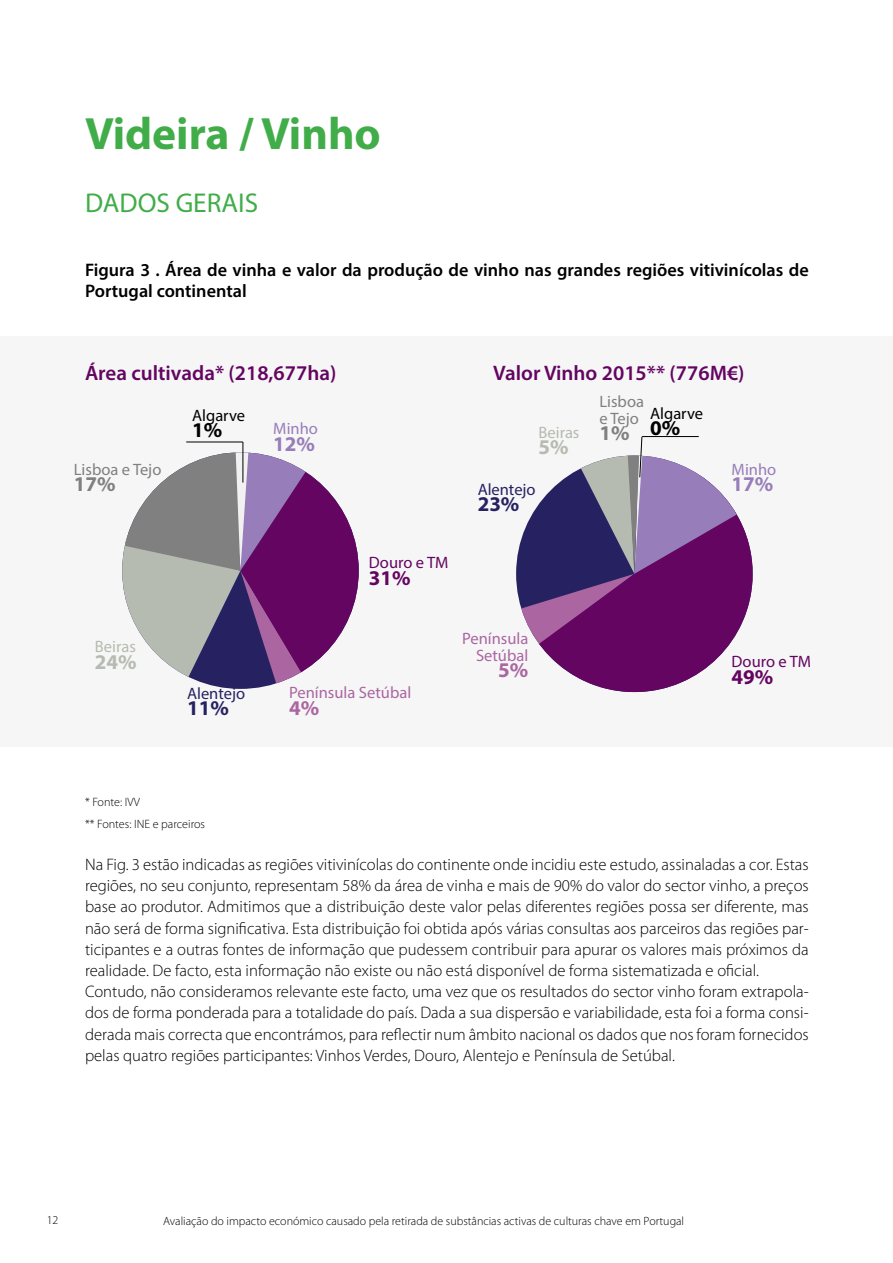
<style>
.page{position:relative;width:893px;height:1263px;background:#fff}
.page>*{position:absolute;margin:0;border:0;box-sizing:border-box;transform-origin:0 0}
.t1{font:700 45.45px "Myriad Pro";color:#41ad49}
.t2{font:27.3px "Myriad Pro";color:#41ad49}
.t3{font:600 21px "Myriad Pro";color:#640561}
.t4{font:700 21px "Myriad Pro";color:#640561}
.t5{font:700 21px "Myriad Pro";color:#262262}
.t6{font:700 21px "Myriad Pro";color:#977db9}
.t7{font:700 21px "Myriad Pro";color:#b6bbb1}
.t8{font:700 21px "Myriad Pro";color:#808080}
.t9{font:700 21px "Myriad Pro";color:#ab66a2}
.t10{font:700 21px "Myriad Pro";color:#000}
.t11{font:600 18.15px/21.1px "Myriad Pro";color:#000}
.t12{font:300 16.65px/21.1px "Myriad Pro";color:#000}
.t13{font:16.5px/16.5px "Myriad Pro";color:#ab66a2;text-align:right}
.t14{font:16.5px/16.5px "Myriad Pro";color:#808080}
.t15{font:16.5px "Myriad Pro";color:#640561}
.t16{font:16.5px "Myriad Pro";color:#262262}
.t17{font:16.5px "Myriad Pro";color:#000}
.t18{font:16.5px "Myriad Pro";color:#b6bbb1}
.t19{font:16.5px "Myriad Pro";color:#977db9}
.t20{font:300 12.15px/21.1px "Myriad Pro";color:#000}
.t21{font:300 12px "Myriad Pro";color:#000}
</style>
<div class="page">
<div style="left:0;top:337px;width:893px;height:410px;background:#f6f6f6"></div>
<svg style="left:122px;top:452px;width:237px;height:237px"></svg>
<hr style="left:186px;top:442px;width:57px;height:1px;background:#000">
<hr style="left:243px;top:442px;width:1px;height:41px;background:#000">
<svg style="left:516px;top:436px;width:236px;height:253px"></svg>
<h1 class="t1" style="left:85px;top:104px;width:297px">Videira / Vinho</h1>
<h2 class="t2" style="left:85px;top:186px;width:175px">DADOS GERAIS</h2>
<p class="t11" style="left:85px;top:259px;width:725px">Figura 3 . Área de vinha e valor da produção de vinho nas grandes regiões vitivinícolas de<br>Portugal continental</p>
<p class="t3" style="left:85px;top:359px;width:253px">Área cultivada* (218,677ha)</p>
<p class="t3" style="left:493px;top:359px;width:253px">Valor Vinho 2015** (776M€)</p>
<p class="t14" style="left:74px;top:461px;width:89px">Lisboa e Tejo</p>
<p class="t8" style="left:74px;top:470px;width:43px">17%</p>
<p class="t17" style="left:192px;top:405px;width:54px">Algarve</p>
<p class="t10" style="left:192px;top:416px;width:32px">1%</p>
<p class="t18" style="left:95px;top:636px;width:42px">Beiras</p>
<p class="t7" style="left:95px;top:648px;width:43px">24%</p>
<p class="t16" style="left:187px;top:683px;width:59px">Alentejo</p>
<p class="t5" style="left:187px;top:695px;width:43px">11%</p>
<p class="t19" style="left:273px;top:418px;width:46px">Minho</p>
<p class="t6" style="left:273px;top:430px;width:43px">12%</p>
<p class="t15" style="left:369px;top:553px;width:81px">Douro e TM</p>
<p class="t4" style="left:369px;top:564px;width:43px">31%</p>
<p class="t18" style="left:539px;top:422px;width:42px">Beiras</p>
<p class="t7" style="left:539px;top:433px;width:32px">5%</p>
<p class="t16" style="left:478px;top:479px;width:59px">Alentejo</p>
<p class="t5" style="left:478px;top:491px;width:43px">23%</p>
<p class="t13" style="left:289px;top:684px;width:124px">Península Setúbal</p>
<p class="t9" style="left:289px;top:694px;width:32px">4%</p>
<p class="t13" style="left:462px;top:630px;width:68px">Península<br>Setúbal</p>
<p class="t9" style="left:498px;top:656px;width:32px">5%</p>
<p class="t14" style="left:599px;top:393px;width:46px">Lisboa e Tejo</p>
<p class="t8" style="left:599px;top:419px;width:32px">1%</p>
<p class="t17" style="left:650px;top:403px;width:54px">Algarve</p>
<p class="t10" style="left:650px;top:415px;width:32px">0%</p>
<p class="t19" style="left:732px;top:459px;width:46px">Minho</p>
<p class="t6" style="left:732px;top:470px;width:43px">17%</p>
<p class="t15" style="left:732px;top:651px;width:81px">Douro e TM</p>
<p class="t4" style="left:732px;top:663px;width:43px">49%</p>
<p class="t20" style="left:85px;top:791px;width:122px">* Fonte: IVV<br>** Fontes: INE e parceiros</p>
<p class="t12" style="left:85px;top:854px;width:725px">Na Fig. 3 estão indicadas as regiões vitivinícolas do continente onde incidiu este estudo, assinaladas a cor. Estas regiões, no seu conjunto, representam 58% da área de vinha e mais de 90% do valor do sector vinho, a preços base ao produtor. Admitimos que a distribuição deste valor pelas diferentes regiões possa ser diferente, mas não será de forma significativa. Esta distribuição foi obtida após várias consultas aos parceiros das regiões par&shy;ticipantes e a outras fontes de informação que pudessem contribuir para apurar os valores mais próximos da realidade. De facto, esta informação não existe ou não está disponível de forma sistematizada e oficial.<br>Contudo, não consideramos relevante este facto, uma vez que os resultados do sector vinho foram extrapola&shy;dos de forma ponderada para a totalidade do país. Dada a sua dispersão e variabilidade, esta foi a forma consi&shy;derada mais correcta que encontrámos, para reflectir num âmbito nacional os dados que nos foram fornecidos pelas quatro regiões participantes: Vinhos Verdes, Douro, Alentejo e Península de Setúbal.</p>
<p class="t21" style="left:47px;top:1213px;width:13px">12</p>
<p class="t21" style="left:163px;top:1214px;width:523px">Avaliação do impacto económico causado pela retirada de substâncias activas de culturas chave em Portugal</p>
</div>
